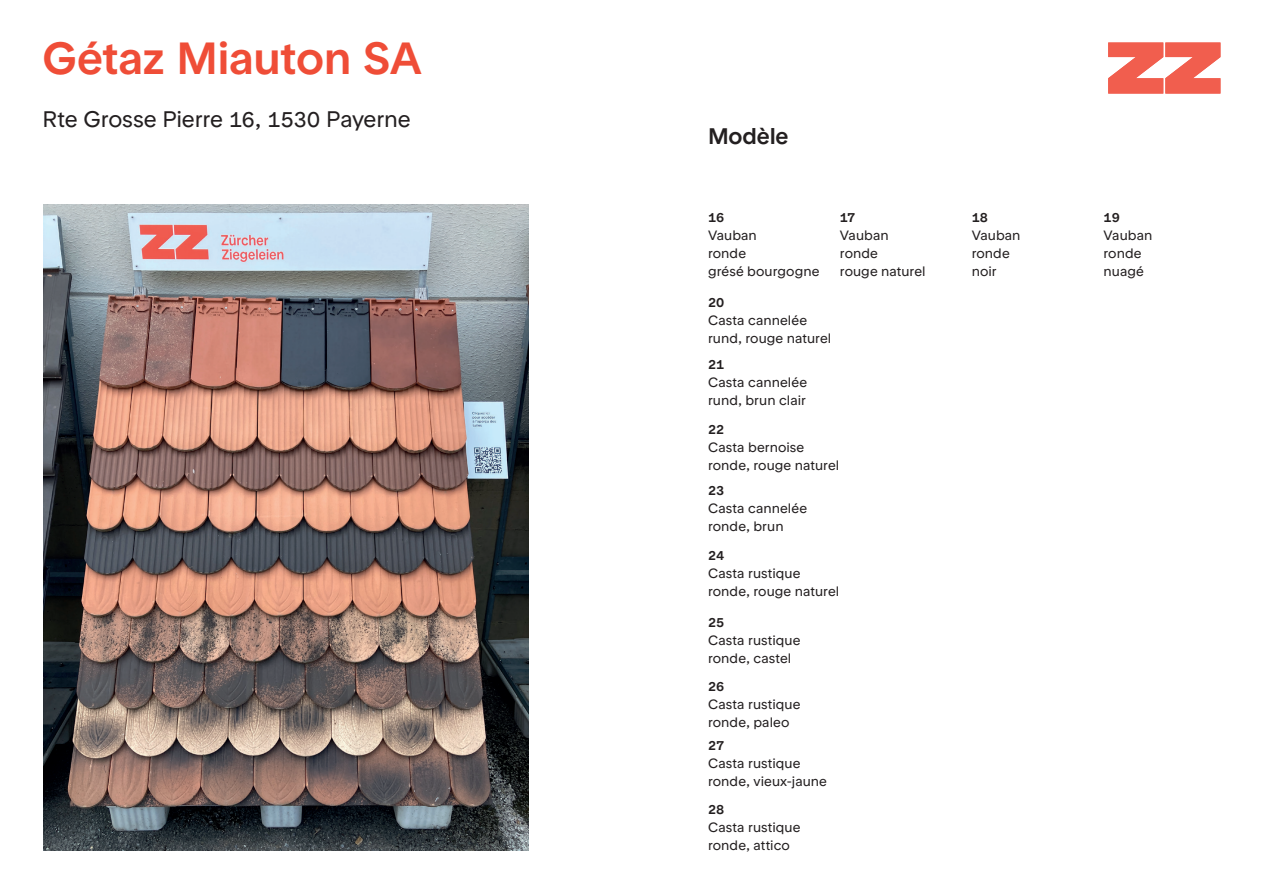
<style>
.page{position:relative;width:1263px;height:893px;background:#fff}
.page>*{position:absolute;margin:0;border:0;box-sizing:border-box;transform-origin:0 0}
.t1{font:500 45px "ZZ Rondelle";letter-spacing:-.01em;color:#ef4d37}
.t2{font:22.5px "ZZ Rondelle";letter-spacing:-.015em;color:#231f20}
.t3{font:500 22.5px "ZZ Rondelle";letter-spacing:-.005em;color:#231f20}
.t4{font:13.5px/18px "ZZ Rondelle";letter-spacing:.005em;color:#231f20}
.t5{font:500 13.5px "ZZ Rondelle";letter-spacing:-.005em;color:#231f20}
</style>
<div class="page">
<svg style="left:1108px;top:43px;width:112px;height:51px"></svg>
<img style="left:44px;top:204px;width:485px;height:646px">
<h1 class="t1" style="left:43px;top:31px;width:381px">Gétaz Miauton SA</h1>
<h2 class="t2" style="left:43px;top:106px;width:370px">Rte Grosse Pierre 16, 1530 Payerne</h2>
<h2 class="t3" style="left:708px;top:123px;width:82px">Modèle</h2>
<p class="t5" style="left:708px;top:209px;width:18px">16</p>
<p class="t4" style="left:708px;top:226px;width:113px">Vauban<br>ronde<br>grésé bourgogne</p>
<p class="t5" style="left:840px;top:209px;width:17px">17</p>
<p class="t4" style="left:840px;top:226px;width:87px">Vauban ronde<br>rouge naturel</p>
<p class="t5" style="left:708px;top:294px;width:18px">20</p>
<p class="t4" style="left:708px;top:311px;width:125px">Casta cannelée rund, rouge naturel</p>
<p class="t5" style="left:708px;top:356px;width:18px">21</p>
<p class="t4" style="left:708px;top:373px;width:101px">Casta cannelée rund, brun clair</p>
<p class="t5" style="left:708px;top:421px;width:18px">22</p>
<p class="t4" style="left:708px;top:438px;width:133px">Casta bernoise ronde, rouge naturel</p>
<p class="t5" style="left:708px;top:482px;width:18px">23</p>
<p class="t4" style="left:708px;top:500px;width:101px">Casta cannelée ronde, brun</p>
<p class="t5" style="left:708px;top:547px;width:18px">24</p>
<p class="t4" style="left:708px;top:564px;width:133px">Casta rustique ronde, rouge naturel</p>
<p class="t5" style="left:708px;top:614px;width:18px">25</p>
<p class="t4" style="left:708px;top:631px;width:94px">Casta rustique ronde, castel</p>
<p class="t5" style="left:708px;top:678px;width:18px">26</p>
<p class="t4" style="left:708px;top:695px;width:94px">Casta rustique ronde, paleo</p>
<p class="t5" style="left:708px;top:737px;width:18px">27</p>
<p class="t4" style="left:708px;top:755px;width:120px">Casta rustique ronde, vieux-jaune</p>
<p class="t5" style="left:708px;top:801px;width:18px">28</p>
<p class="t4" style="left:708px;top:818px;width:94px">Casta rustique ronde, attico</p>
<p class="t5" style="left:972px;top:209px;width:18px">18</p>
<p class="t4" style="left:972px;top:226px;width:50px">Vauban ronde noir</p>
<p class="t5" style="left:1103px;top:209px;width:18px">19</p>
<p class="t4" style="left:1103px;top:226px;width:50px">Vauban ronde nuagé</p>
</div>
